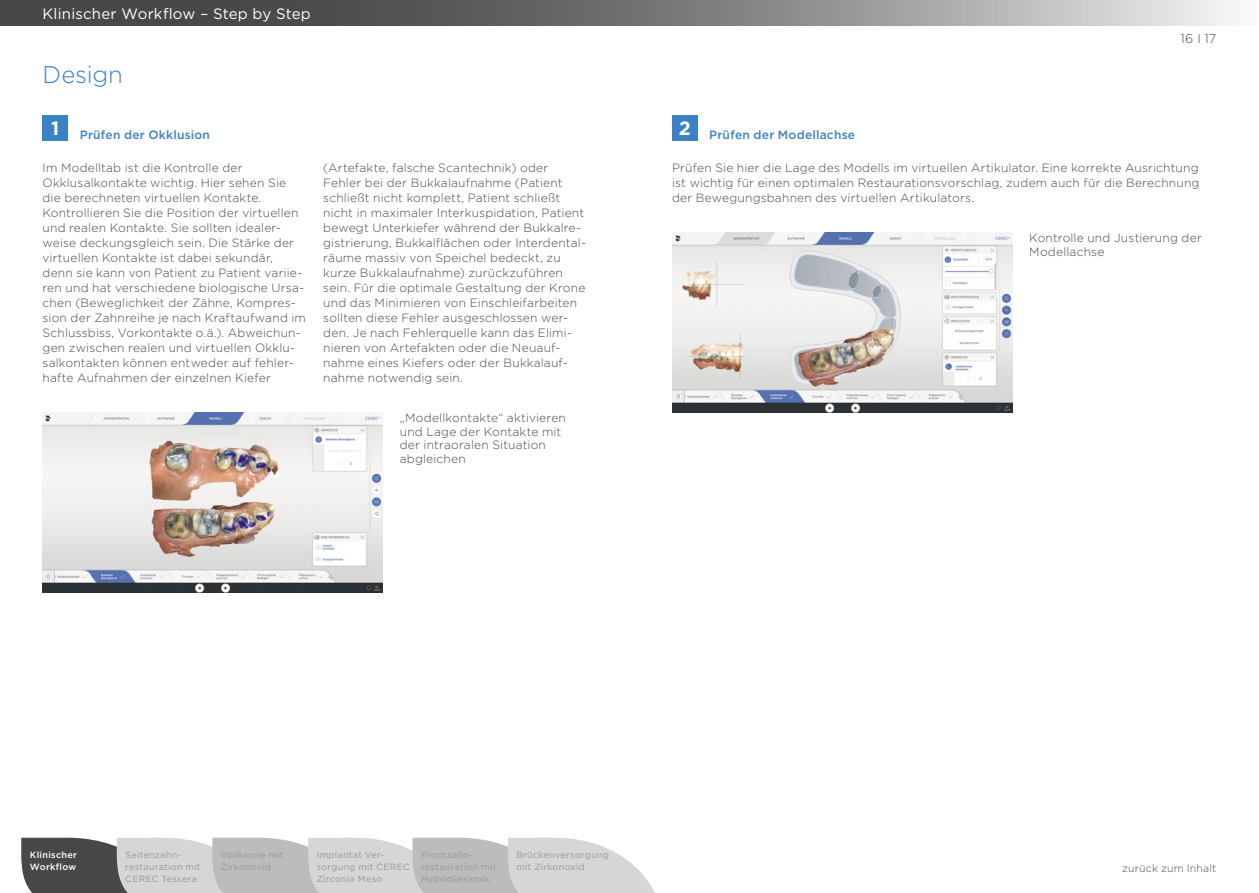
<style>
.page{position:relative;width:1259px;height:893px;background:#fff}
.page>*{position:absolute;margin:0;border:0;box-sizing:border-box;transform-origin:0 0}
.t1{font:300 24px "Gotham";letter-spacing:-.005em;color:#3a81c5}
.t2{font:15px "Gotham";letter-spacing:.015em;color:#fff}
.t3{font:300 12.75px "Gotham";color:#484848}
.t4{font:300 12px/15px "Gotham";letter-spacing:.015em;color:#484848}
.t5{font:500 12px "Gotham";letter-spacing:.02em;color:#3a81c5}
.t6{font:300 10.5px "Gotham";letter-spacing:.02em;color:#484848}
.t7{font:9px/12px "Gotham";letter-spacing:.035em;color:#989898}
.t8{font:500 9px/12px "Gotham";letter-spacing:.035em;color:#fff}
</style>
<div class="page">
<img style="left:43px;top:412px;width:340px;height:180px">
<img style="left:672px;top:232px;width:340px;height:180px">
<svg style="left:0;top:0;width:1230px;height:26px;background:#7e7e7e"></svg>
<svg style="left:21px;top:838px;width:634px;height:55px;background:#bcbcbc"></svg>
<div style="left:43px;top:115px;width:25px;height:25px;background:#3a81c5"></div>
<div style="left:672px;top:115px;width:25px;height:25px;background:#3a81c5"></div>
<p class="t2" style="left:43px;top:4px;width:270px">Klinischer Workflow – Step by Step</p>
<p class="t3" style="left:1180px;top:30px;width:37px">16 I 17</p>
<h1 class="t1" style="left:43px;top:59px;width:82px">Design</h1>
<p class="t5" style="left:51px;top:127px;width:160px"><sup>1</sup> Prüfen der Okklusion</p>
<p class="t5" style="left:679px;top:127px;width:178px"><sup>2</sup> Prüfen der Modellachse</p>
<p class="t4" style="left:43px;top:160px;width:265px">Im Modelltab ist die Kontrolle der Okklusalkontakte wichtig. Hier sehen Sie die berechneten virtuellen Kontakte.<br>Kontrollieren Sie die Position der virtuellen und realen Kontakte. Sie sollten idealer&shy;weise deckungsgleich sein. Die Stärke der virtuellen Kontakte ist dabei sekundär, denn sie kann von Patient zu Patient variie&shy;ren und hat verschiedene biologische Ursa&shy;chen (Beweglichkeit der Zähne, Kompres&shy;sion der Zahnreihe je nach Kraftaufwand im Schlussbiss, Vorkontakte o.ä.). Abweichun&shy;gen zwischen realen und virtuellen Okklu&shy;salkontakten können entweder auf fehler&shy;hafte Aufnahmen der einzelnen Kiefer</p>
<p class="t4" style="left:323px;top:160px;width:264px">(Artefakte, falsche Scantechnik) oder Fehler bei der Bukkalaufnahme (Patient schließt nicht komplett, Patient schließt nicht in maximaler Interkuspidation, Patient bewegt Unterkiefer während der Bukkalre&shy;gistrierung, Bukkalflächen oder Interdental&shy;räume massiv von Speichel bedeckt, zu kurze Bukkalaufnahme) zurückzuführen sein. Für die optimale Gestaltung der Krone und das Minimieren von Einschleifarbeiten sollten diese Fehler ausgeschlossen wer&shy;den. Je nach Fehlerquelle kann das Elimi&shy;nieren von Artefakten oder die Neuauf&shy;nahme eines Kiefers oder der Bukkalauf&shy;nahme notwendig sein.</p>
<p class="t4" style="left:672px;top:160px;width:529px;text-align:justify">Prüfen Sie hier die Lage des Modells im virtuellen Artikulator. Eine korrekte Ausrichtung ist wichtig für einen optimalen Restaurationsvorschlag, zudem auch für die Berechnung der Bewegungsbahnen des virtuellen Artikulators.</p>
<p class="t4" style="left:1029px;top:231px;width:174px;line-height:13.5px">Kontrolle und Justierung der<br>Modellachse</p>
<p class="t4" style="left:400px;top:411px;width:168px;line-height:13.5px">„Modellkontakte“ aktivieren und Lage der Kontakte mit der intraoralen Situation abgleichen</p>
<p class="t8" style="left:30px;top:848px;width:49px">Klinischer<br>Workflow</p>
<p class="t7" style="left:125px;top:848px;width:77px">Seitenzahn&shy;restauration mit<br>CEREC Tessera</p>
<p class="t7" style="left:221px;top:848px;width:64px">Vollkrone mit<br>Zirkonoxid</p>
<p class="t7" style="left:317px;top:848px;width:94px">Implantat Ver&shy;sorgung mit CEREC<br>Zirconia Meso</p>
<p class="t7" style="left:421px;top:848px;width:77px">Frontzahn&shy;restauration mit<br>Hybridkeramik</p>
<p class="t7" style="left:516px;top:848px;width:94px">Brückenversorgung mit Zirkonoxid</p>
<p class="t6" style="left:1122px;top:861px;width:96px">zurück zum Inhalt</p>
</div>
